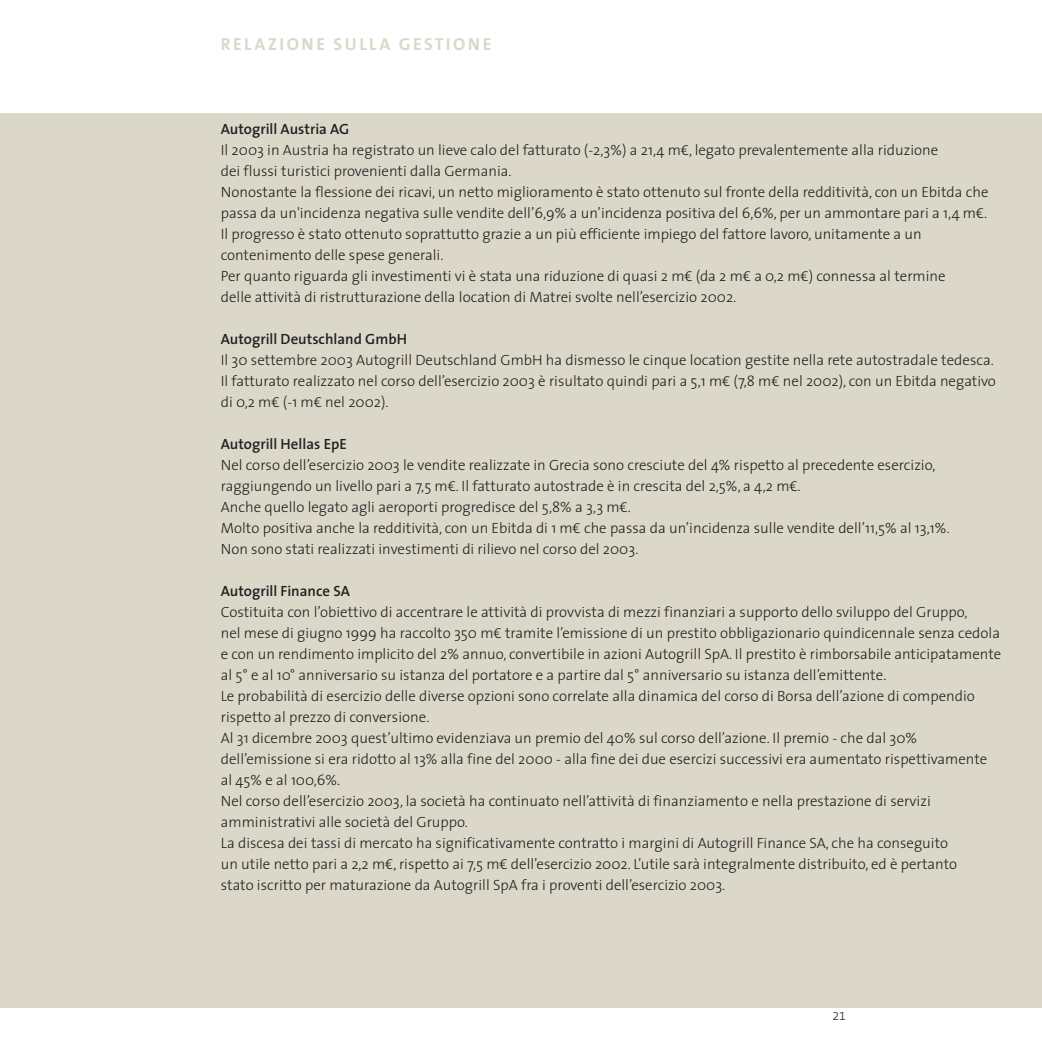
<style>
.page{position:relative;width:1042px;height:1042px;background:#fff}
.page>*{position:absolute;margin:0;border:0;box-sizing:border-box;transform-origin:0 0}
.t1{font:700 17.5px "The Sans B7";letter-spacing:.14em;color:#dcd8c9}
.t2{font:300 14.88px/21px "The Sans";color:#231f20}
.t3{font:600 14.88px "The Sans";color:#231f20}
.t4{font:300 12.25px "The Sans B3";color:#231f20}
.s1{font-weight:600}
.s2{font-family:"The Sans B3"}
</style>
<div class="page">
<div style="left:0;top:113px;width:1042px;height:894px;background:#dcd8c9"></div>
<p class="t1" style="left:221px;top:34px;width:272px">RELAZIONE SULLA GESTIONE</p>
<p class="t2" style="left:221px;top:120px;width:769px"><span class="s1">Autogrill Austria AG<br></span>Il 2003 in Austria ha registrato un lieve calo del fatturato (-2,3%) a 21,4 m<span class="s2">€</span>, legato prevalentemente alla riduzione<br>dei flussi turistici provenienti dalla Germania.<br>Nonostante la flessione dei ricavi, un netto miglioramento è stato ottenuto sul fronte della redditività, con un Ebitda che passa da un'incidenza negativa sulle vendite dell’6,9% a un’incidenza positiva del 6,6%, per un ammontare pari a 1,4 m<span class="s2">€</span>.<br>Il progresso è stato ottenuto soprattutto grazie a un più efficiente impiego del fattore lavoro, unitamente a un contenimento delle spese generali.<br>Per quanto riguarda gli investimenti vi è stata una riduzione di quasi 2 m<span class="s2">€</span> (da 2 m<span class="s2">€</span> a 0,2 m<span class="s2">€</span>) connessa al termine<br>delle attività di ristrutturazione della location di Matrei svolte nell’esercizio 2002.</p>
<p class="t3" style="left:221px;top:333px;width:188px">Autogrill Deutschland GmbH</p>
<p class="t2" style="left:221px;top:351px;width:776px">Il 30 settembre 2003 Autogrill Deutschland GmbH ha dismesso le cinque location gestite nella rete autostradale tedesca.<br>Il fatturato realizzato nel corso dell’esercizio 2003 è risultato quindi pari a 5,1 m<span class="s2">€</span> (7,8 m<span class="s2">€</span> nel 2002), con un Ebitda negativo di 0,2 m<span class="s2">€</span> (-1 m<span class="s2">€</span> nel 2002).</p>
<p class="t3" style="left:221px;top:438px;width:127px">Autogrill Hellas EpE</p>
<p class="t2" style="left:221px;top:456px;width:730px">Nel corso dell’esercizio 2003 le vendite realizzate in Grecia sono cresciute del 4% rispetto al precedente esercizio, raggiungendo un livello pari a 7,5 m<span class="s2">€</span>. Il fatturato autostrade è in crescita del 2,5%, a 4,2 m<span class="s2">€</span>.<br>Anche quello legato agli aeroporti progredisce del 5,8% a 3,3 m<span class="s2">€</span>.<br>Molto positiva anche la redditività, con un Ebitda di 1 m<span class="s2">€</span> che passa da un’incidenza sulle vendite dell’11,5% al 13,1%.<br>Non sono stati realizzati investimenti di rilievo nel corso del 2003.</p>
<p class="t3" style="left:221px;top:585px;width:131px">Autogrill Finance SA</p>
<p class="t2" style="left:221px;top:603px;width:782px">Costituita con l’obiettivo di accentrare le attività di provvista di mezzi finanziari a supporto dello sviluppo del Gruppo,<br>nel mese di giugno 1999 ha raccolto 350 m<span class="s2">€</span> tramite l’emissione di un prestito obbligazionario quindicennale senza cedola e con un rendimento implicito del 2% annuo, convertibile in azioni Autogrill SpA. Il prestito è rimborsabile anticipatamente al 5° e al 10° anniversario su istanza del portatore e a partire dal 5° anniversario su istanza dell’emittente.<br>Le probabilità di esercizio delle diverse opzioni sono correlate alla dinamica del corso di Borsa dell’azione di compendio rispetto al prezzo di conversione.<br>Al 31 dicembre 2003 quest’ultimo evidenziava un premio del 40% sul corso dell’azione. Il premio - che dal 30% dell’emissione si era ridotto al 13% alla fine del 2000 - alla fine dei due esercizi successivi era aumentato rispettivamente al 45% e al 100,6%.<br>Nel corso dell’esercizio 2003, la società ha continuato nell’attività di finanziamento e nella prestazione di servizi amministrativi alle società del Gruppo.<br>La discesa dei tassi di mercato ha significativamente contratto i margini di Autogrill Finance SA, che ha conseguito<br>un utile netto pari a 2,2 m<span class="s2">€</span>, rispetto ai 7,5 m<span class="s2">€</span> dell’esercizio 2002. L’utile sarà integralmente distribuito, ed è pertanto<br>stato iscritto per maturazione da Autogrill SpA fra i proventi dell’esercizio 2003.</p>
<p class="t4" style="left:832px;top:1009px;width:15px">21</p>
</div>
